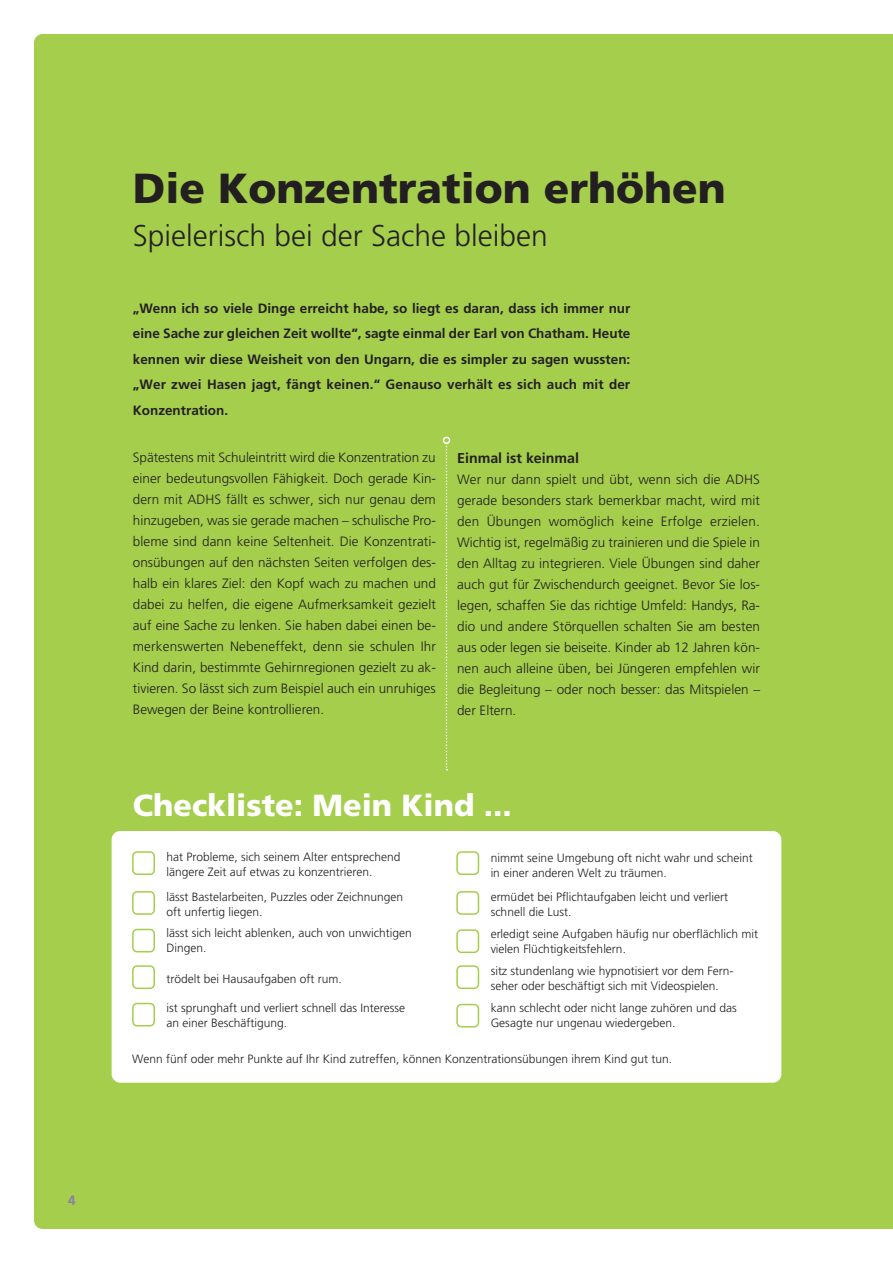
<style>
.page{position:relative;width:893px;height:1263px;background:#fff}
.page>*{position:absolute;margin:0;border:0;box-sizing:border-box;transform-origin:0 0}
.t1{font:900 42px "Frutiger";color:#231f20}
.t2{font:900 30.45px "Frutiger";color:#fff}
.t3{font:300 30px "Frutiger";color:#231f20}
.t4{font:700 14.25px "Frutiger";color:#231f20}
.t5{font:300 13.5px/21px "Frutiger";color:#231f20;text-align:justify}
.t6{font:700 13.5px/25.5px "Frutiger";letter-spacing:.01em;color:#231f20;text-align:justify}
.t7{font:700 13.5px "Frutiger";color:#887fa9}
.t8{font:300 12px/15px "Frutiger";color:#231f20}
</style>
<div class="page">
<div style="left:34px;top:34px;width:859px;height:1195px;background:#a4ce4c"></div>
<svg style="left:446px;top:444px;width:1px;height:326px"></svg>
<div style="left:443px;top:437px;width:7px;height:7px;border:2px solid #fff;border-radius:50%"></div>
<div style="left:112px;top:831px;width:669px;height:252px;background:#fff;border-radius:9px"></div>
<div style="left:132px;top:851px;width:23px;height:24px;border:2px solid #a4ce4c;border-radius:4px"></div>
<div style="left:456px;top:851px;width:23px;height:24px;border:2px solid #a4ce4c;border-radius:4px"></div>
<div style="left:132px;top:929px;width:23px;height:23px;border:2px solid #a4ce4c;border-radius:4px"></div>
<div style="left:456px;top:929px;width:23px;height:24px;border:2px solid #a4ce4c;border-radius:4px"></div>
<div style="left:132px;top:1003px;width:23px;height:23px;border:2px solid #a4ce4c;border-radius:4px"></div>
<div style="left:456px;top:1004px;width:23px;height:23px;border:2px solid #a4ce4c;border-radius:4px"></div>
<div style="left:132px;top:891px;width:23px;height:24px;border:2px solid #a4ce4c;border-radius:4px"></div>
<div style="left:456px;top:891px;width:23px;height:24px;border:2px solid #a4ce4c;border-radius:4px"></div>
<div style="left:132px;top:965px;width:23px;height:24px;border:2px solid #a4ce4c;border-radius:4px"></div>
<div style="left:456px;top:965px;width:23px;height:24px;border:2px solid #a4ce4c;border-radius:4px"></div>
<p class="t7" style="left:68px;top:1193px;width:9px">4</p>
<h1 class="t1" style="left:133px;top:163px;width:594px">Die Konzentration erhöhen</h1>
<h3 class="t3" style="left:133px;top:218px;width:417px">Spielerisch bei der Sache bleiben</h3>
<p class="t6" style="left:133px;top:295px;width:499px">„Wenn ich so viele Dinge erreicht habe, so liegt es daran, dass ich immer nur eine Sache zur gleichen Zeit wollte“, sagte einmal der Earl von Chatham. Heute kennen wir diese Weisheit von den Ungarn, die es simpler zu sagen wussten: „Wer zwei Hasen jagt, fängt keinen.“ Genauso verhält es sich auch mit der Konzentration.</p>
<p class="t4" style="left:457px;top:449px;width:123px">Einmal ist keinmal</p>
<p class="t5" style="left:457px;top:468px;width:304px">Wer nur dann spielt und übt, wenn sich die ADHS gerade besonders stark bemerkbar macht, wird mit den Übungen womöglich keine Erfolge erzielen.<br>Wichtig ist, regelmäßig zu trainieren und die Spiele in den Alltag zu integrieren. Viele Übungen sind daher auch gut für Zwischendurch geeignet. Bevor Sie los&shy;legen, schaffen Sie das richtige Umfeld: Handys, Ra&shy;dio und andere Störquellen schalten Sie am besten aus oder legen sie beiseite. Kinder ab 12 Jahren kön&shy;nen auch alleine üben, bei Jüngeren empfehlen wir die Begleitung – oder noch besser: das Mitspielen – der Eltern.</p>
<p class="t5" style="left:133px;top:447px;width:305px">Spätestens mit Schuleintritt wird die Konzentration zu einer bedeutungsvollen Fähigkeit. Doch gerade Kin&shy;dern mit ADHS fällt es schwer, sich nur genau dem hinzugeben, was sie gerade machen – schulische Pro&shy;bleme sind dann keine Seltenheit. Die Konzentrati&shy;onsübungen auf den nächsten Seiten verfolgen des&shy;halb ein klares Ziel: den Kopf wach zu machen und dabei zu helfen, die eigene Aufmerksamkeit gezielt auf eine Sache zu lenken. Sie haben dabei einen be&shy;merkenswerten Nebeneffekt, denn sie schulen Ihr Kind darin, bestimmte Gehirnregionen gezielt zu ak&shy;tivieren. So lässt sich zum Beispiel auch ein unruhiges Bewegen der Beine kontrollieren.</p>
<h2 class="t2" style="left:133px;top:787px;width:380px">Checkliste: Mein Kind ...</h2>
<p class="t8" style="left:166px;top:849px;width:236px">hat Probleme, sich seinem Alter entsprechend längere Zeit auf etwas zu konzentrieren.</p>
<p class="t8" style="left:491px;top:850px;width:264px">nimmt seine Umgebung oft nicht wahr und scheint in einer anderen Welt zu träumen.</p>
<p class="t8" style="left:166px;top:889px;width:238px">lässt Bastelarbeiten, Puzzles oder Zeichnungen oft unfertig liegen.</p>
<p class="t8" style="left:491px;top:889px;width:239px">ermüdet bei Pflichtaufgaben leicht und verliert schnell die Lust.</p>
<p class="t8" style="left:166px;top:925px;width:247px">lässt sich leicht ablenken, auch von unwichtigen<br>Dingen.</p>
<p class="t8" style="left:491px;top:926px;width:269px">erledigt seine Aufgaben häufig nur oberflächlich mit vielen Flüchtigkeitsfehlern.</p>
<p class="t8" style="left:166px;top:971px;width:177px">trödelt bei Hausaufgaben oft rum.</p>
<p class="t8" style="left:491px;top:963px;width:244px">sitz stundenlang wie hypnotisiert vor dem Fern&shy;seher oder beschäftigt sich mit Videospielen.</p>
<p class="t8" style="left:166px;top:1000px;width:240px">ist sprunghaft und verliert schnell das Interesse an einer Beschäftigung.</p>
<p class="t8" style="left:491px;top:1000px;width:248px">kann schlecht oder nicht lange zuhören und das<br>Gesagte nur ungenau wiedergeben.</p>
<p class="t8" style="left:132px;top:1051px;width:542px">Wenn fünf oder mehr Punkte auf Ihr Kind zutreffen, können Konzentrationsübungen ihrem Kind gut tun.</p>
</div>
